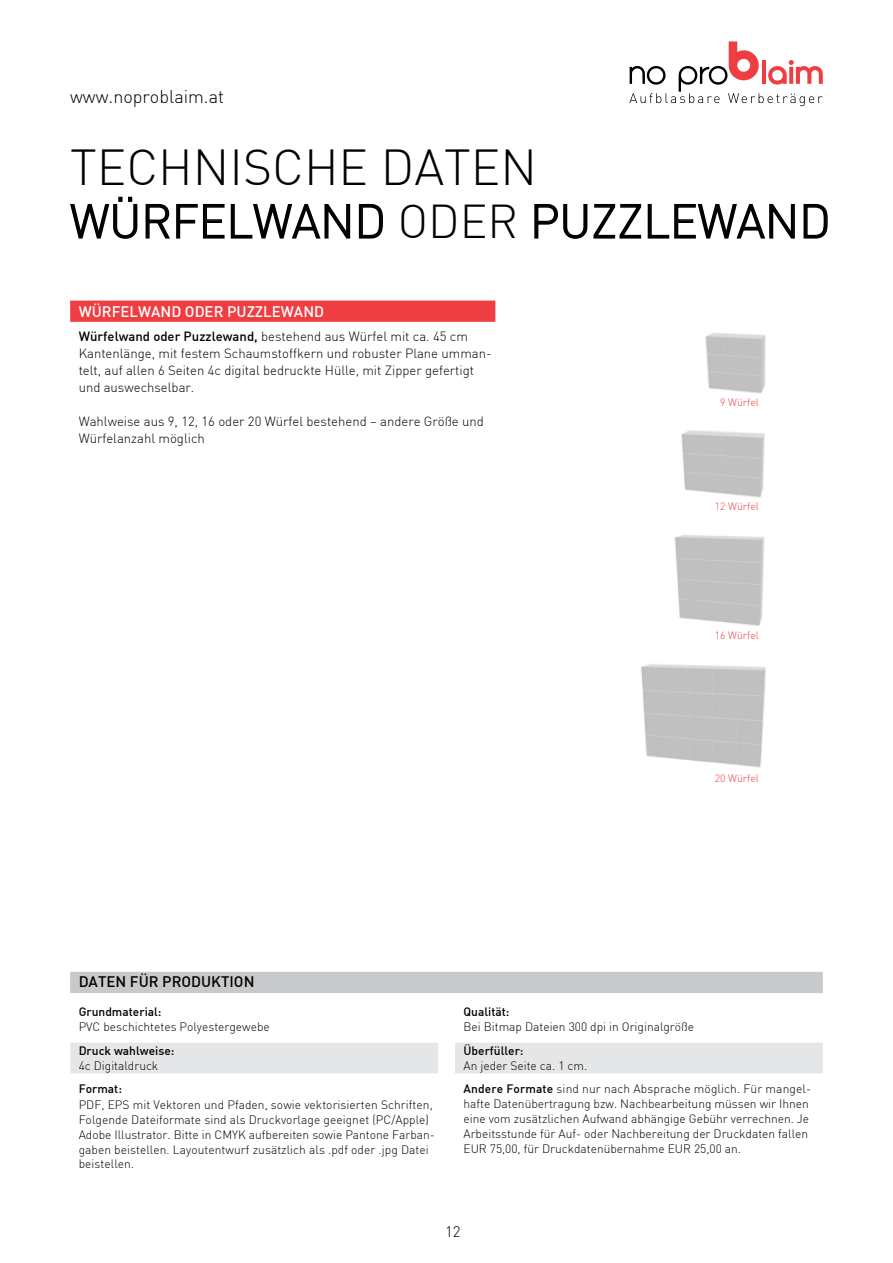
<style>
.page{position:relative;width:893px;height:1263px;background:#fff}
.page>*{position:absolute;margin:0;border:0;box-sizing:border-box;transform-origin:0 0}
.t1{font:300 49.5px "DIN";color:#000}
.t2{font:300 46.5px "DIN";color:#000}
.t3{font:300 18px "DIN";color:#000}
.t4{font:500 15px "DIN";color:#fff}
.t5{font:500 15px "DIN";color:#000}
.t6{font:300 15px "DIN";color:#000}
.t7{font:300 13.2px/17px "DIN";color:#000}
.t8{font:300 12px/14.9px "DIN";color:#000}
.t9{font:500 12px "DIN";color:#000}
.t10{font:300 10.5px "DIN";color:#ef3e42}
.s1{font-weight:500}
</style>
<div class="page">
<svg style="left:629px;top:41px;width:194px;height:65px"></svg>
<svg style="left:70px;top:196px;width:68px;height:43px"></svg>
<svg style="left:145px;top:204px;width:206px;height:35px"></svg>
<svg style="left:358px;top:204px;width:25px;height:35px"></svg>
<svg style="left:534px;top:204px;width:261px;height:35px"></svg>
<svg style="left:803px;top:204px;width:25px;height:35px"></svg>
<div style="left:70px;top:301px;width:425px;height:21px;background:#ef3e42"></div>
<div style="left:70px;top:1042px;width:368px;height:16px;background:#e5e6e7"></div>
<div style="left:70px;top:1057px;width:368px;height:16px;background:#e5e6e7"></div>
<div style="left:455px;top:1042px;width:368px;height:16px;background:#e5e6e7"></div>
<div style="left:455px;top:1057px;width:368px;height:16px;background:#e5e6e7"></div>
<div style="left:70px;top:972px;width:753px;height:21px;background:#c8c9cb"></div>
<img style="left:674px;top:535px;width:91px;height:91px">
<img style="left:641px;top:664px;width:125px;height:104px">
<img style="left:705px;top:333px;width:61px;height:61px">
<img style="left:681px;top:430px;width:84px;height:68px">
<h3 class="t3" style="left:70px;top:86px;width:155px">www.noproblaim.at</h3>
<h1 class="t1" style="left:70px;top:137px;width:59px">Techn</h1>
<h1 class="t1" style="left:229px;top:137px;width:74px">iSche</h1>
<h1 class="t1" style="left:381px;top:137px;width:64px">Daten</h1>
<h2 class="t2" style="left:70px;top:192px;width:762px">WÜRFELWAND ODER PUZZLEWAND</h2>
<p class="t4" style="left:79px;top:302px;width:84px">WÜRFELWAND</p>
<p class="t4" style="left:185px;top:302px;width:120px">oder PUZZLEWAND</p>
<p class="t7" style="left:79px;top:328px;width:415px"><span class="s1">Würfelwand oder Puzzlewand,</span> bestehend aus Würfel mit ca. 45 cm Kantenlänge, mit festem Schaumstoffkern und robuster Plane umman&shy;telt, auf allen 6 Seiten 4c digital bedruckte Hülle, mit Zipper gefertigt und auswechselbar.</p>
<p class="t7" style="left:79px;top:413px;width:407px">Wahlweise aus 9, 12, 16 oder 20 Würfel bestehend – andere Größe und<br>Würfelanzahl möglich</p>
<p class="t5" style="left:79px;top:972px;width:10px">DATEN</p>
<p class="t5" style="left:130px;top:972px;width:53px">FÜR PRODU</p>
<p class="t5" style="left:211px;top:972px;width:33px">KTION</p>
<p class="t10" style="left:720px;top:396px;width:40px">9 Würfel</p>
<p class="t10" style="left:715px;top:500px;width:46px">12 Würfel</p>
<p class="t10" style="left:715px;top:629px;width:46px">16 Würfel</p>
<p class="t10" style="left:715px;top:772px;width:46px">20 Würfel</p>
<p class="t9" style="left:79px;top:1004px;width:84px">Grundmaterial:</p>
<p class="t8" style="left:79px;top:1019px;width:193px">PVC beschichtetes Polyestergewebe</p>
<p class="t9" style="left:79px;top:1043px;width:97px">Druck wahlweise:</p>
<p class="t8" style="left:79px;top:1058px;width:81px">4c Digitaldruck</p>
<p class="t9" style="left:79px;top:1081px;width:45px">Format:</p>
<p class="t8" style="left:79px;top:1097px;width:358px">PDF, EPS mit Vektoren und Pfaden, sowie vektorisierten Schriften, Folgende Dateiformate sind als Druckvorlage geeignet (PC/Apple)<br>Adobe I llustrator. Bitte in CMYK aufbereiten sowie Pantone Farban&shy;gaben beistellen. Layoutentwurf zusätzlich als .pdf oder .jpg Datei beistellen.</p>
<p class="t9" style="left:463px;top:1004px;width:48px">Qualität:</p>
<p class="t8" style="left:463px;top:1019px;width:232px">Bei Bitmap Dateien 300 dpi in Originalgröße</p>
<p class="t9" style="left:463px;top:1043px;width:62px">Überfüller:</p>
<p class="t8" style="left:463px;top:1053px;width:349px;line-height:23.4px">An jeder Seite ca. 1 cm.<br><span class="s1">Andere Formate</span> sind nur nach Absprache möglich. Für mangel-</p>
<p class="t8" style="left:463px;top:1096px;width:347px;text-align:justify">hafte Datenübertragung bzw. Nachbearbeitung müssen wir I hnen eine vom zusätzlichen Aufwand abhängige Gebühr verrechnen. Je Arbeitsstunde für Auf- oder Nachbereitung der Druckdaten fallen EU R 75,00, für Druckdatenübernahme EU R 25,00 an.</p>
<p class="t6" style="left:445px;top:1223px;width:17px">12</p>
</div>
